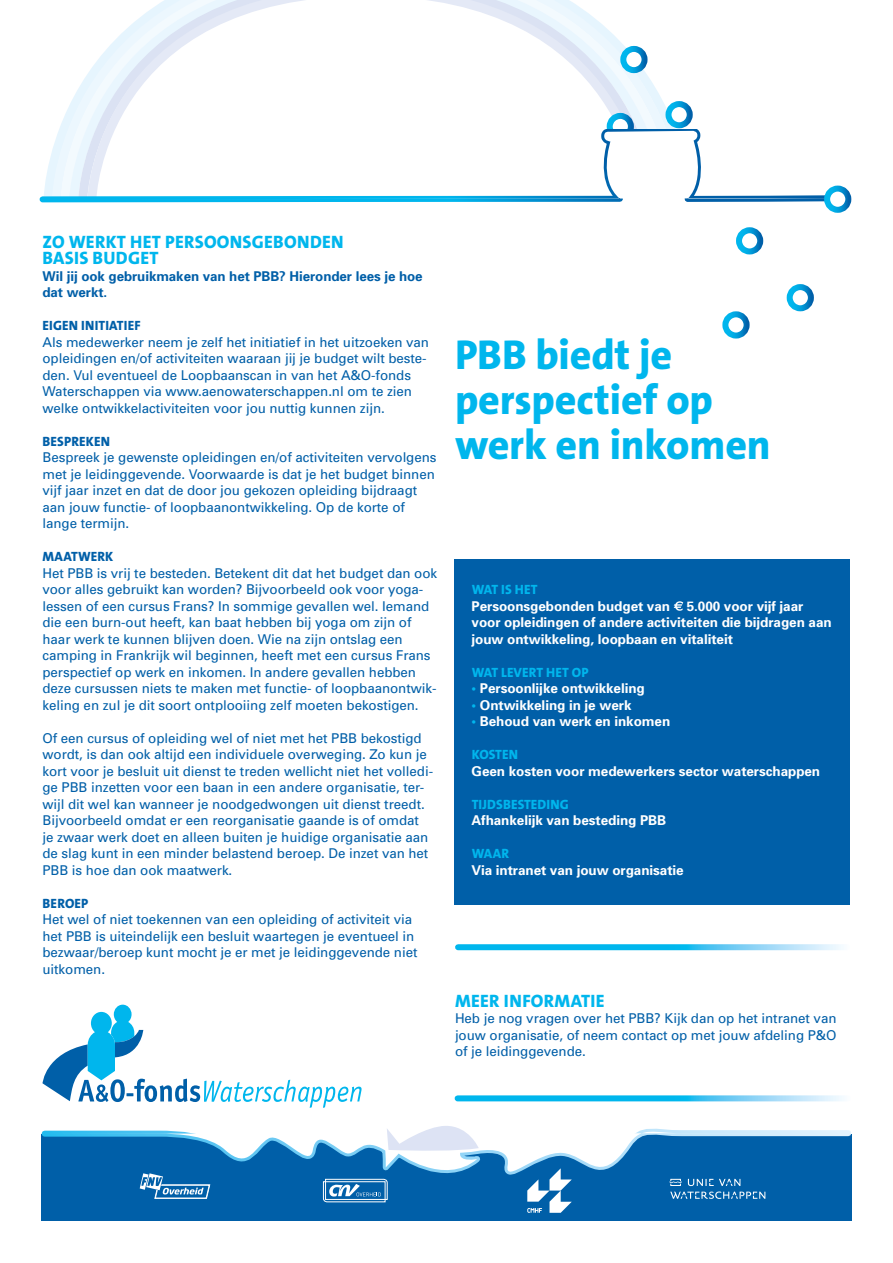
<style>
.page{position:relative;width:893px;height:1263px;background:#fff}
.page>*{position:absolute;margin:0;border:0;box-sizing:border-box;transform-origin:0 0}
.t1{font:800 42px/45px "The Sans B W8";letter-spacing:-.005em;color:#00b6ed}
.t2{font:800 18px/16.5px "The Sans B W8";letter-spacing:.015em;color:#00b6ed}
.t3{font:13.5px/16.5px "Univers";letter-spacing:-.005em;color:#005fa8}
.t4{font:700 13.5px/16.5px "Univers";letter-spacing:-.005em;color:#fff}
.t5{font:700 13.5px/16.5px "Univers";letter-spacing:-.005em;color:#005fa8}
.t6{font:800 13.5px "The Sans B W8";letter-spacing:.01em;color:#00b6ed}
.t7{font:800 13.5px "The Sans B W8";letter-spacing:.01em;color:#005fa8}
.s1{color:#00b6ed}
</style>
<div class="page">
<div style="left:41px;top:1134px;width:811px;height:86px;background:#005fa8"></div>
<svg style="left:41px;top:1128px;width:810px;height:68px"></svg>
<svg style="left:387px;top:1126px;width:92px;height:26px"></svg>
<svg style="left:527px;top:1168px;width:45px;height:45px"></svg>
<svg style="left:139px;top:1173px;width:72px;height:26px"></svg>
<svg style="left:323px;top:1179px;width:65px;height:23px"></svg>
<svg style="left:669px;top:1179px;width:96px;height:20px"></svg>
<div style="left:455px;top:559px;width:395px;height:346px;background:#005fa8"></div>
<svg style="left:674px;top:601px;width:9px;height:10px"></svg>
<svg style="left:43px;top:1005px;width:319px;height:103px"></svg>
<svg style="left:83px;top:0;width:570px;height:129px"></svg>
<div style="left:623px;top:49px;width:21px;height:21px;background:#fff;border-radius:50%"></div>
<div style="left:620px;top:46px;width:27px;height:27px;border:6px solid #fff;border-radius:50%"></div>
<div style="left:736px;top:227px;width:27px;height:27px;border:6px solid #fff;border-radius:50%"></div>
<div style="left:610px;top:116px;width:21px;height:21px;background:#fff;border-radius:50%"></div>
<div style="left:607px;top:113px;width:27px;height:27px;border:6px solid #fff;border-radius:50%"></div>
<svg style="left:725px;top:314px;width:22px;height:22px"></svg>
<div style="left:722px;top:311px;width:28px;height:28px;border:6px solid #fff;border-radius:50%"></div>
<svg style="left:668px;top:104px;width:22px;height:21px"></svg>
<div style="left:665px;top:101px;width:28px;height:27px;border:6px solid #fff;border-radius:50%"></div>
<div style="left:787px;top:284px;width:27px;height:27px;border:6px solid #fff;border-radius:50%"></div>
<svg style="left:458px;top:944px;width:385px;height:6px;background:#43c6f1"></svg>
<svg style="left:458px;top:1095px;width:386px;height:6px;background:#49c7f1"></svg>
<svg style="left:39px;top:129px;width:813px;height:82px"></svg>
<div style="left:827px;top:189px;width:21px;height:21px;background:#fff;border-radius:50%"></div>
<div style="left:824px;top:186px;width:27px;height:27px;border:6px solid #fff;border-radius:50%"></div>
<h2 class="t2" style="left:43px;top:233px;width:303px">ZO WERKT HET PERSOONSGEBONDEN<br>BASIS BUDGET</h2>
<p class="t5" style="left:43px;top:267px;width:382px">Wil jij ook gebruikmaken van het PBB? Hieronder lees je hoe dat werkt.</p>
<p class="t7" style="left:43px;top:317px;width:100px">EIGEN INITIATIEF</p>
<p class="t3" style="left:43px;top:333px;width:388px">Als medewerker neem je zelf het initiatief in het uitzoeken van opleidingen en/of activiteiten waaraan jij je budget wilt beste&shy;den. Vul eventueel de Loopbaanscan in van het A&amp;O-fonds Waterschappen via www.aenowaterschappen.nl om te zien welke ontwikkelactiviteiten voor jou nuttig kunnen zijn.</p>
<p class="t7" style="left:43px;top:432px;width:69px">BESPREKEN</p>
<p class="t3" style="left:43px;top:449px;width:396px">Bespreek je gewenste opleidingen en/of activiteiten vervolgens met je leidinggevende. Voorwaarde is dat je het budget binnen vijf jaar inzet en dat de door jou gekozen opleiding bijdraagt aan jouw functie- of loopbaanontwikkeling. Op de korte of lange termijn.</p>
<p class="t7" style="left:43px;top:548px;width:72px">MAATWERK</p>
<p class="t3" style="left:43px;top:564px;width:396px">Het PBB is vrij te besteden. Betekent dit dat het budget dan ook voor alles gebruikt kan worden? Bijvoorbeeld ook voor yoga&shy;lessen of een cursus Frans? In sommige gevallen wel. Iemand die een burn-out heeft, kan baat hebben bij yoga om zijn of haar werk te kunnen blijven doen. Wie na zijn ontslag een camping in Frankrijk wil beginnen, heeft met een cursus Frans perspectief op werk en inkomen. In andere gevallen hebben deze cursussen niets te maken met functie- of loopbaanontwik&shy;keling en zul je dit soort ontplooiing zelf moeten bekostigen.</p>
<p class="t3" style="left:43px;top:729px;width:392px">Of een cursus of opleiding wel of niet met het PBB bekostigd wordt, is dan ook altijd een individuele overweging. Zo kun je kort voor je besluit uit dienst te treden wellicht niet het volledi&shy;ge PBB inzetten voor een baan in een andere organisatie, ter&shy;wijl dit wel kan wanneer je noodgedwongen uit dienst treedt.<br>Bijvoorbeeld omdat er een reorganisatie gaande is of omdat je zwaar werk doet en alleen buiten je huidige organisatie aan de slag kunt in een minder belastend beroep. De inzet van het PBB is hoe dan ook maatwerk.</p>
<p class="t7" style="left:43px;top:894px;width:47px">BEROEP</p>
<p class="t3" style="left:43px;top:911px;width:376px">Het wel of niet toekennen van een opleiding of activiteit via het PBB is uiteindelijk een besluit waartegen je eventueel in bezwaar/beroep kunt mocht je er met je leidinggevende niet uitkomen.</p>
<h1 class="t1" style="left:455px;top:332px;width:317px">PBB biedt je perspectief op werk en inkomen</h1>
<p class="t6" style="left:472px;top:581px;width:67px">WAT IS HET</p>
<p class="t4" style="left:472px;top:597px;width:362px">Persoonsgebonden budget van 5.000 voor vijf jaar voor opleidingen of andere activiteiten die bijdragen aan jouw ontwikkeling, loopbaan en vitaliteit</p>
<p class="t6" style="left:472px;top:663px;width:118px">WAT LEVERT HET OP</p>
<p class="t4" style="left:472px;top:679px;width:175px"><span class="s1">•</span> Persoonlijke ontwikkeling</p>
<p class="t4" style="left:472px;top:696px;width:161px"><span class="s1">•</span> Ontwikkeling in je werk</p>
<p class="t4" style="left:472px;top:712px;width:200px"><span class="s1">•</span> Behoud van werk en inkomen</p>
<p class="t6" style="left:472px;top:746px;width:48px">KOSTEN</p>
<p class="t4" style="left:472px;top:762px;width:350px">Geen kosten voor medewerkers sector waterschappen</p>
<p class="t6" style="left:472px;top:795px;width:99px">TIJDSBESTEDING</p>
<p class="t4" style="left:472px;top:811px;width:196px">Afhankelijk van besteding PBB</p>
<p class="t6" style="left:472px;top:845px;width:39px">WAAR</p>
<p class="t4" style="left:472px;top:861px;width:214px">Via intranet van jouw organisatie</p>
<h2 class="t2" style="left:455px;top:992px;width:151px">MEER INFORMATIE</h2>
<p class="t3" style="left:455px;top:1010px;width:383px;text-align:justify">Heb je nog vragen over het PBB? Kijk dan op het intranet van jouw organisatie, of neem contact op met jouw afdeling P&amp;O of je leidinggevende.</p>
</div>
